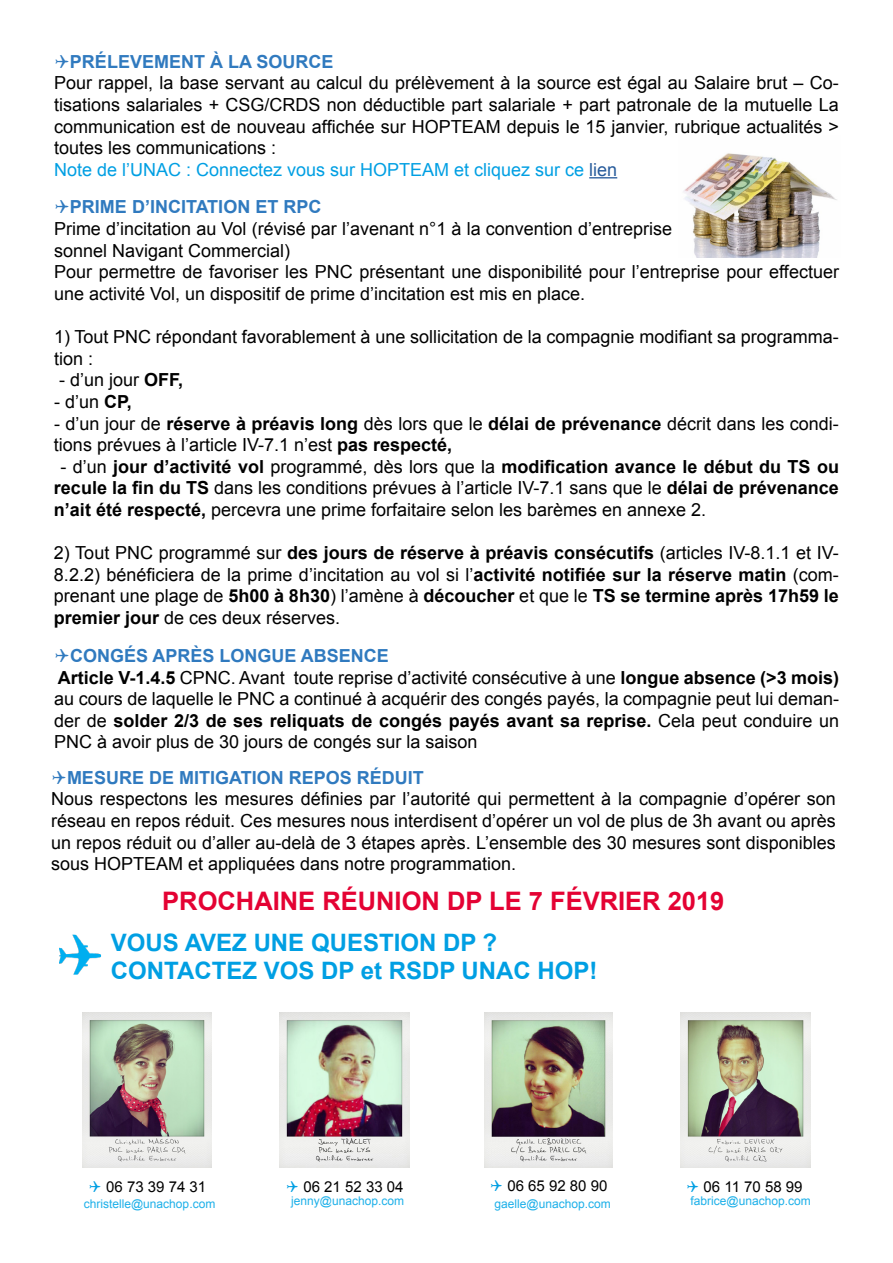
<style>
.page{position:relative;width:893px;height:1263px;background:#fff}
.page>*{position:absolute;margin:0;border:0;box-sizing:border-box;transform-origin:0 0}
.t1{font:700 25.5px "Arial";color:#e40233}
.t2{font:700 24px/28.8px "Arial";color:#009fe3}
.t3{font:18px/21.6px "Arial";color:#000}
.t4{font:700 18px "Arial";color:#307abf}
.t5{font:15px "Arial";color:#000}
.t6{font:12px "Arial";color:#1db0e9}
.s1{color:#009fe3}
.s2{color:#275b9b}
.s3{font-weight:700}
.s4{font-weight:700;color:#307abf}
</style>
<div class="page">
<img style="left:484px;top:1012px;width:129px;height:156px">
<img style="left:82px;top:1012px;width:130px;height:156px">
<img style="left:280px;top:1012px;width:129px;height:156px">
<img style="left:681px;top:1012px;width:129px;height:156px">
<svg style="left:589px;top:177px;width:28px;height:1px"></svg>
<img style="left:61px;top:936px;width:39px;height:37px">
<div style="left:58px;top:933px;width:45px;height:43px;border:2px solid #fff"></div>
<img style="left:683px;top:153px;width:154px;height:105px">
<p class="t4" style="left:70px;top:50px;width:265px">PRÉLEVEMENT À LA SOURCE</p>
<p class="t3" style="left:54px;top:73px;width:786px">Pour rappel, la base servant au calcul du prélèvement à la source est égal au Salaire brut – Co&shy;tisations salariales + CSG/CRDS non déductible part salariale + part patronale de la mutuelle La communication est de nouveau affichée sur HOPTEAM depuis le 15 janvier, rubrique actualités &gt; toutes les communications :<br><span class="s1">Note de l’UNAC : Connectez vous sur HOPTEAM et cliquez sur ce</span> <span class="s2">lien</span></p>
<p class="t4" style="left:70px;top:195px;width:253px">PRIME D’INCITATION ET RPC</p>
<p class="t3" style="left:54px;top:218px;width:786px">Prime d’incitation au Vol (révisé par l’avenant n°1 à la convention d’entreprise Per-<br>sonnel Navigant Commercial)<br>Pour permettre de favoriser les PNC présentant une disponibilité pour l’entreprise pour effectuer une activité Vol, un dispositif de prime d’incitation est mis en place.</p>
<p class="t3" style="left:54px;top:326px;width:786px">1) Tout PNC répondant favorablement à une sollicitation de la compagnie modifiant sa programma&shy;tion :</p>
<p class="t3" style="left:59px;top:369px;width:126px">- d’un jour <span class="s3">OFF,</span></p>
<p class="t3" style="left:54px;top:391px;width:79px">- d’un <span class="s3">CP,</span></p>
<p class="t3" style="left:54px;top:413px;width:786px">- d’un jour de <span class="s3">réserve à préavis long</span> dès lors que le <span class="s3">délai de prévenance</span> décrit dans les condi&shy;tions prévues à l’article IV-7.1 n’est <span class="s3">pas respecté,</span></p>
<p class="t3" style="left:54px;top:456px;width:786px;text-align:justify;text-indent:6px">- d’un <span class="s3">jour d’activité vol</span> programmé, dès lors que la <span class="s3">modification avance le début du TS ou recule la fin du TS</span> dans les conditions prévues à l’article IV-7.1 sans que le <span class="s3">délai de prévenance n’ait été respecté,</span> percevra une prime forfaitaire selon les barèmes en annexe 2.</p>
<p class="t3" style="left:54px;top:542px;width:786px;text-align:justify">2) Tout PNC programmé sur <span class="s3">des jours de réserve à préavis consécutifs</span> (articles IV-8.1.1 et IV-8.2.2) bénéficiera de la prime d’incitation au vol si l’<span class="s3">activité notifiée sur la réserve matin</span> (com&shy;prenant une plage de <span class="s3">5h00 à 8h30</span>) l’amène à <span class="s3">découcher</span> et que le <span class="s3">TS se termine après 17h59 le premier jour</span> de ces deux réserves.</p>
<p class="t3" style="left:54px;top:645px;width:786px;text-indent:16px"><span class="s4">CONGÉS APRÈS LONGUE ABSENCE<br></span><span class="s3">Article V-1.4.5</span> CPNC. Avant toute reprise d’activité consécutive à une <span class="s3">longue absence (&gt;3 mois) </span>au cours de laquelle le PNC a continué à acquérir des congés payés, la compagnie peut lui deman&shy;der de <span class="s3">solder 2/3 de ses reliquats de congés payés avant sa reprise.</span> Cela peut conduire un PNC à avoir plus de 30 jours de congés sur la saison</p>
<p class="t4" style="left:67px;top:766px;width:358px">MESURE DE MITIGATION REPOS RÉDUIT</p>
<p class="t3" style="left:51px;top:788px;width:786px;text-align:justify">Nous respectons les mesures définies par l’autorité qui permettent à la compagnie d’opérer son réseau en repos réduit. Ces mesures nous interdisent d’opérer un vol de plus de 3h avant ou après un repos réduit ou d’aller au-delà de 3 étapes après. L’ensemble des 30 mesures sont disponibles sous HOPTEAM et appliquées dans notre programmation.</p>
<h1 class="t1" style="left:162px;top:884px;width:564px">PROCHAINE RÉUNION DP LE 7 FÉVRIER 2019</h1>
<h2 class="t2" style="left:111px;top:929px;width:488px">VOUS AVEZ UNE QUESTION DP ?<br>CONTACTEZ VOS DP et RSDP UNAC HOP!</h2>
<p class="t5" style="left:106px;top:1176px;width:102px">06 73 39 74 31</p>
<p class="t6" style="left:84px;top:1196px;width:133px">christelle@unachop.com</p>
<p class="t5" style="left:303px;top:1177px;width:102px">06 21 52 33 04</p>
<p class="t6" style="left:291px;top:1193px;width:114px">jenny@unachop.com</p>
<p class="t5" style="left:507px;top:1176px;width:102px">06 65 92 80 90</p>
<p class="t6" style="left:495px;top:1196px;width:118px">gaelle@unachop.com</p>
<p class="t5" style="left:704px;top:1177px;width:100px">06 11 70 58 99</p>
<p class="t6" style="left:691px;top:1192px;width:122px">fabrice@unachop.com</p>
</div>
